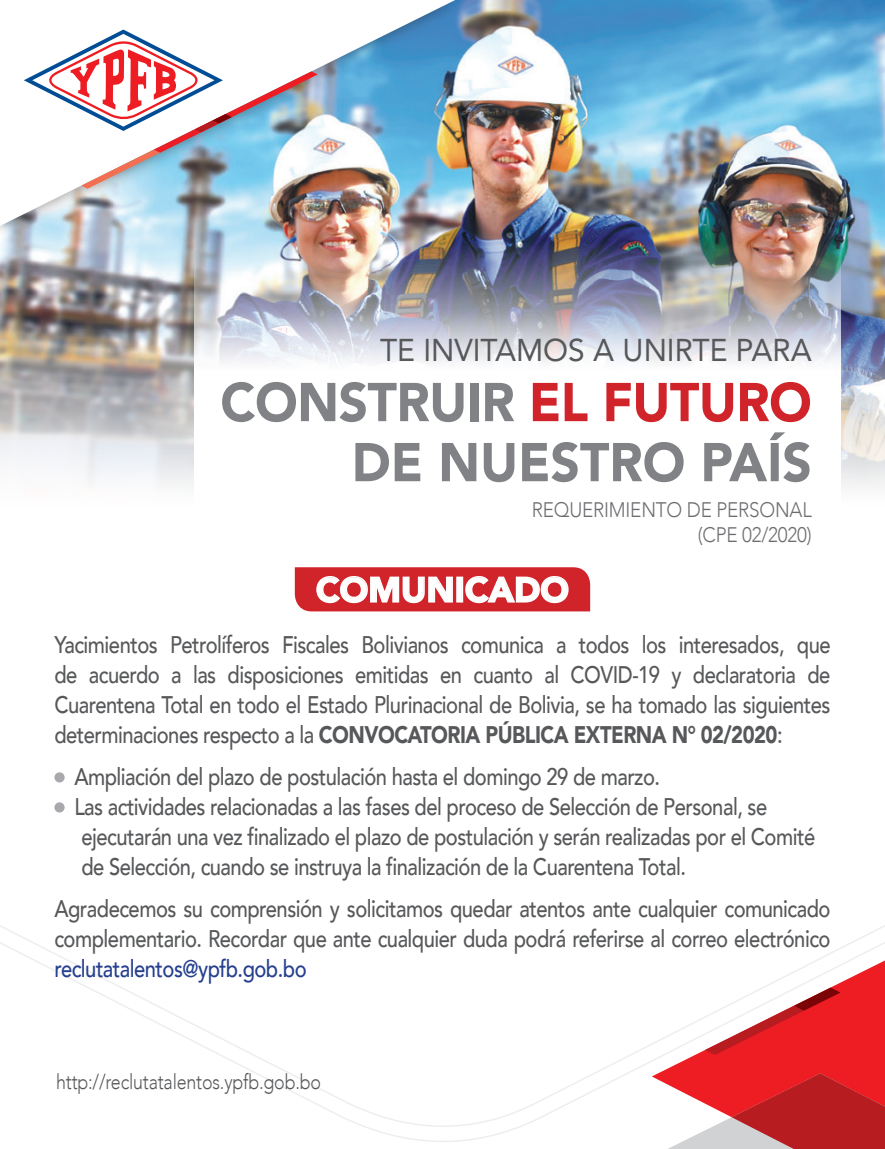
<style>
.page{position:relative;width:885px;height:1149px;background:#fff}
.page>*{position:absolute;margin:0;border:0;box-sizing:border-box;transform-origin:0 0}
.t1{font:900 54px "Avenir";letter-spacing:-.01em;color:#808285;scale:.95 1}
.t2{font:900 34.5px "Avenir";color:#fff}
.t3{font:31.5px "Avenir";color:#57585a;scale:.95 1}
.t4{font:500 24px/30px "Avenir";letter-spacing:-.025em;color:#57585a;text-align:justify;scale:.84 1}
.t5{font:300 21px "Avenir";letter-spacing:-.01em;color:#6c6d70;scale:.9 1}
.t6{font:300 21px "Avenir";letter-spacing:-.01em;color:#57585a;scale:.85 1}
.s1{color:#d1232a}
.s2{font-weight:900}
.s3{color:#253f8e}
</style>
<div class="page">
<img style="left:0;top:0;width:884px;height:488px">
<div style="left:0;top:0;width:466px;height:239px;background:#231f20;opacity:.6"></div>
<img style="left:0;top:0;width:455px;height:226px">
<svg style="left:24px;top:30px;width:293px;height:159px"></svg>
<svg style="left:295px;top:567px;width:295px;height:44px;background:#d8454b"></svg>
<img style="left:194px;top:233px;width:646px;height:255px">
<svg style="left:0;top:925px;width:884px;height:223px"></svg>
<div style="left:54px;top:772px;width:11px;height:10px;background:#a8a9ad;border-radius:50%"></div>
<div style="left:54px;top:802px;width:11px;height:10px;background:#a8a9ad;border-radius:50%"></div>
<p class="t3" style="left:380px;top:325px;width:456px">TE INVITAMOS A UNIRTE PARA</p>
<p class="t1" style="left:220px;top:356px;width:624px">CONSTRUIR <span class="s1">EL FUTURO</span></p>
<p class="t1" style="left:352px;top:416px;width:485px">DE NUESTRO PAÍS</p>
<p class="t5" style="left:531px;top:497px;width:312px">REQUERIMIENTO DE PERSONAL</p>
<p class="t5" style="left:697px;top:522px;width:128px">(CPE 02/2020)</p>
<p class="t2" style="left:316px;top:560px;width:254px">COMUNICADO</p>
<p class="t4" style="left:54px;top:628px;width:925px">Yacimientos Petrolíferos Fiscales Bolivianos comunica a todos los interesados, que de acuerdo a las disposiciones emitidas en cuanto al COVID-19 y declaratoria de Cuarentena Total en todo el Estado Plurinacional de Bolivia, se ha tomado las siguientes determinaciones respecto a la <span class="s2">CONVOCATORIA PÚBLICA EXTERNA N° 02/2020</span>:</p>
<p class="t4" style="left:74px;top:760px;width:699px">Ampliación del plazo de postulación hasta el domingo 29 de marzo.</p>
<p class="t4" style="left:74px;top:790px;width:883px;text-align:left">Las actividades relacionadas a las fases del proceso de Selección de Personal, se ejecutarán una vez finalizado el plazo de postulación y serán realizadas por el Comité de Selección, cuando se instruya la finalización de la Cuarentena Total.</p>
<p class="t4" style="left:54px;top:892px;width:925px">Agradecemos su comprensión y solicitamos quedar atentos ante cualquier comunicado complementario. Recordar que ante cualquier duda podrá referirse al correo electrónico <span class="s3">reclutatalentos@ypfb.gob.bo</span></p>
<p class="t6" style="left:56px;top:1069px;width:313px">http://reclutatalentos.ypfb.gob.bo</p>
</div>
